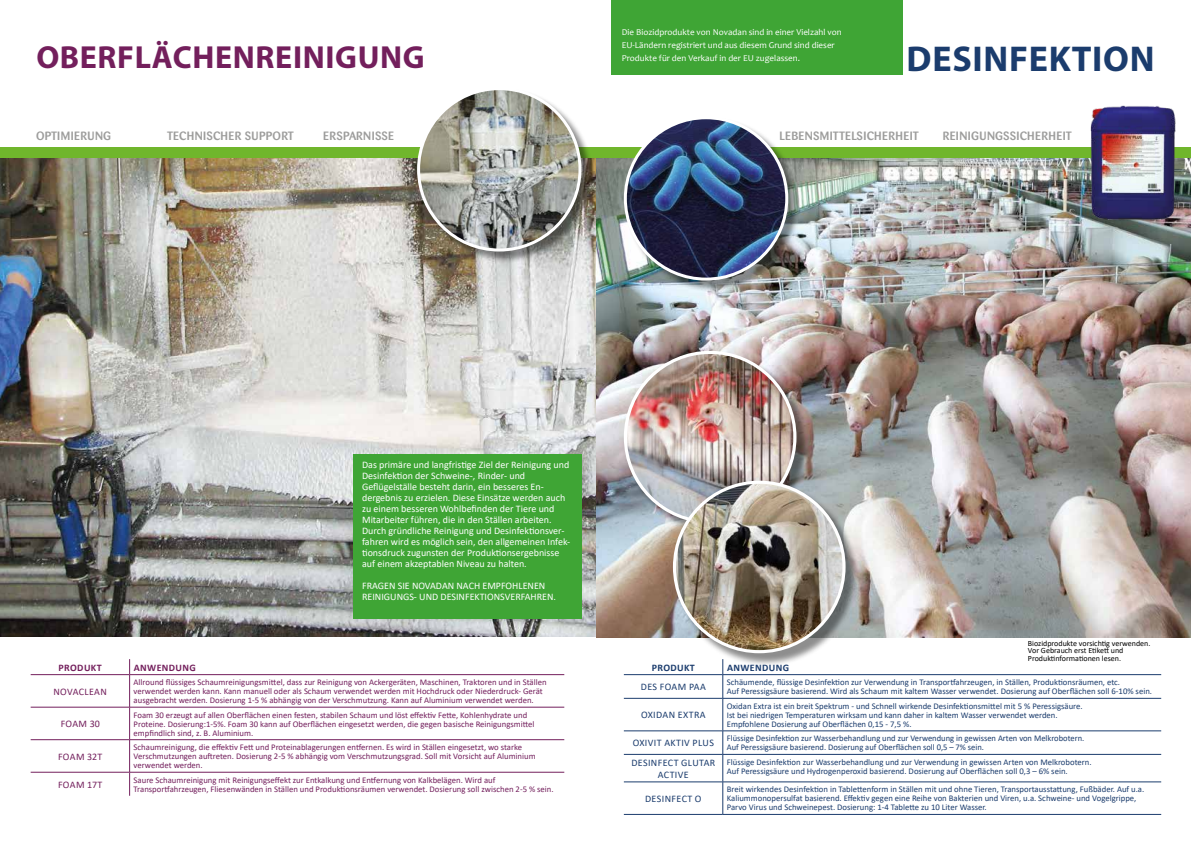
<style>
.page{position:relative;width:1191px;height:842px;background:#fff}
.page>*{position:absolute;margin:0;border:0;box-sizing:border-box;transform-origin:0 0}
.t1{font:700 36px "Myriad Pro";letter-spacing:.02em;color:#1b3c6d}
.t2{font:700 32px "Myriad Pro";letter-spacing:.02em;color:#731f5c}
.t3{font:500 12px "Barmeno";letter-spacing:.02em;color:#9d9d9c}
.t4{font:10px/11px "Calibri";color:#fff}
.t5{font:10px/12px "Calibri";letter-spacing:.04em;color:#1b3c6d;text-align:center}
.t6{font:10px "Calibri";letter-spacing:.03em;color:#731f5c}
.t7{font:700 10px "Calibri";letter-spacing:.04em;color:#731f5c}
.t8{font:700 10px "Calibri";letter-spacing:.04em;color:#1b3c6d}
.t9{font:9px/13px "Candara";color:#fff}
.t10{font:8.7px/9px "Calibri";color:#1b3c6d}
.t11{font:8.7px/9px "Calibri";color:#731f5c}
.t12{font:8px/7.5px "Calibri";color:#000}
</style>
<div class="page">
<img style="left:0;top:158px;width:596px;height:479px">
<img style="left:596px;top:158px;width:595px;height:480px">
<div style="left:625px;top:352px;width:184px;height:184px;background:#000;opacity:.45"></div>
<div style="left:625px;top:352px;width:170px;height:170px;background:#000;opacity:.45"></div>
<img style="left:625px;top:352px;width:170px;height:170px;border-radius:85px">
<div style="left:674px;top:482px;width:184px;height:184px;background:#000;opacity:.45"></div>
<div style="left:674px;top:482px;width:170px;height:170px;background:#000;opacity:.45"></div>
<img style="left:674px;top:482px;width:170px;height:170px;border-radius:85px">
<div style="left:0;top:147px;width:1191px;height:11px;background:#70b62c"></div>
<div style="left:625px;top:118px;width:175px;height:175px;background:#000;opacity:.45"></div>
<div style="left:625px;top:119px;width:161px;height:160px;background:#000;opacity:.45"></div>
<img style="left:625px;top:118px;width:161px;height:161px;border-radius:81px">
<div style="left:624px;top:116px;width:164px;height:165px;border:3px solid #fff;border-radius:50%"></div>
<div style="left:418px;top:89px;width:176px;height:175px;background:#000;opacity:.45"></div>
<div style="left:418px;top:89px;width:162px;height:161px;background:#000;opacity:.45"></div>
<img style="left:418px;top:89px;width:162px;height:161px;border-radius:81px">
<div style="left:417px;top:87px;width:164px;height:165px;border:3px solid #fff;border-radius:50%"></div>
<img style="left:1072px;top:105px;width:119px;height:133px">
<div style="left:352px;top:454px;width:229px;height:164px;background:#3fa535"></div>
<div style="left:611px;top:0;width:292px;height:74px;background:#3fa535"></div>
<svg style="left:129px;top:659px;width:1px;height:15px"></svg>
<hr style="left:31px;top:674px;width:99px;height:1px;background:#731f5c">
<hr style="left:130px;top:674px;width:434px;height:1px;background:#731f5c">
<hr style="left:129px;top:675px;width:1px;height:32px;background:#731f5c">
<hr style="left:31px;top:707px;width:99px;height:1px;background:#731f5c">
<hr style="left:130px;top:707px;width:434px;height:1px;background:#731f5c">
<hr style="left:129px;top:707px;width:1px;height:32px;background:#731f5c">
<hr style="left:31px;top:739px;width:99px;height:1px;background:#731f5c">
<hr style="left:130px;top:739px;width:434px;height:1px;background:#731f5c">
<hr style="left:129px;top:740px;width:1px;height:32px;background:#731f5c">
<hr style="left:31px;top:772px;width:99px;height:1px;background:#731f5c">
<hr style="left:130px;top:772px;width:434px;height:1px;background:#731f5c">
<svg style="left:129px;top:772px;width:1px;height:24px"></svg>
<hr style="left:624px;top:674px;width:99px;height:1px;background:#1b3c6d">
<hr style="left:723px;top:674px;width:438px;height:1px;background:#1b3c6d">
<svg style="left:722px;top:659px;width:1px;height:39px"></svg>
<hr style="left:624px;top:698px;width:99px;height:1px;background:#1b3c6d">
<hr style="left:723px;top:698px;width:438px;height:1px;background:#1b3c6d">
<hr style="left:722px;top:698px;width:1px;height:33px;background:#1b3c6d">
<hr style="left:624px;top:731px;width:99px;height:1px;background:#1b3c6d">
<hr style="left:723px;top:731px;width:438px;height:1px;background:#1b3c6d">
<hr style="left:624px;top:754px;width:99px;height:1px;background:#1b3c6d">
<hr style="left:723px;top:754px;width:438px;height:1px;background:#1b3c6d">
<svg style="left:722px;top:731px;width:1px;height:51px"></svg>
<hr style="left:624px;top:782px;width:99px;height:1px;background:#1b3c6d">
<hr style="left:723px;top:782px;width:438px;height:1px;background:#1b3c6d">
<hr style="left:722px;top:782px;width:1px;height:32px;background:#1b3c6d">
<hr style="left:624px;top:814px;width:99px;height:1px;background:#1b3c6d">
<hr style="left:723px;top:814px;width:438px;height:1px;background:#1b3c6d">
<h2 class="t2" style="left:36px;top:36px;width:390px">OBERFLÄCHENREINIGUNG</h2>
<p class="t9" style="left:622px;top:25px;width:221px">Die Biozidprodukte von Novadan sind in einer Vielzahl von<br>EU-Ländern registriert und aus diesem Grund sind dieser</p>
<p class="t9" style="left:622px;top:51px;width:180px">Produkte für den Verkauf in der EU zugelassen.</p>
<h1 class="t1" style="left:906px;top:35px;width:249px">DESINFEKTION</h1>
<h3 class="t3" style="left:36px;top:128px;width:77px">OPTIMIERUNG</h3>
<h3 class="t3" style="left:167px;top:128px;width:128px">TECHNISCHER SUPPORT</h3>
<h3 class="t3" style="left:323px;top:128px;width:72px">ERSPARNISSE</h3>
<h3 class="t3" style="left:779px;top:128px;width:141px">LEBENSMITTELSICHERHEIT</h3>
<h3 class="t3" style="left:942px;top:128px;width:131px">REINIGUNGSSICHERHEIT</h3>
<p class="t4" style="left:362px;top:459px;width:210px">Das primäre und langfristige Ziel der Reinigung und Desinfektion der Schweine-, Rinder- und Geflügelställe besteht darin, ein besseres En&shy;dergebnis zu erzielen. Diese Einsätze werden auch zu einem besseren Wohlbefinden der Tiere und Mitarbeiter führen, die in den Ställen arbeiten.<br>Durch gründliche Reinigung und Desinfektionsver&shy;fahren wird es möglich sein, den allgemeinen Infek&shy;tionsdruck zugunsten der Produktionsergebnisse auf einem akzeptablen Niveau zu halten.</p>
<p class="t4" style="left:362px;top:580px;width:195px">FRAGEN SIE NOVADAN NACH EMPFOHLENEN<br>REINIGUNGS- UND DESINFEKTIONSVERFAHREN.</p>
<p class="t7" style="left:59px;top:660px;width:45px">PRODUKT</p>
<p class="t7" style="left:134px;top:660px;width:64px">ANWENDUNG</p>
<p class="t6" style="left:53px;top:684px;width:55px">NOVACLEAN</p>
<p class="t11" style="left:134px;top:677px;width:414px">Allround flüssiges Schaumreinigungsmittel, dass zur Reinigung von Ackergeräten, Maschinen, Traktoren und in Ställen verwendet werden kann. Kann manuell oder als Schaum verwendet werden mit Hochdruck oder Niederdruck- Gerät ausgebracht werden. Dosierung 1-5 % abhängig von der Verschmutzung. Kann auf Aluminium verwendet werden.</p>
<p class="t6" style="left:61px;top:717px;width:41px">FOAM 30</p>
<p class="t11" style="left:134px;top:710px;width:402px">Foam 30 erzeugt auf allen Oberflächen einen festen, stabilen Schaum und löst effektiv Fette, Kohlenhydrate und<br>Proteine. Dosierung:1-5%. Foam 30 kann auf Oberflächen eingesetzt werden, die gegen basische Reinigungsmittel empfindlich sind, z. B. Aluminium.</p>
<p class="t6" style="left:58px;top:749px;width:46px">FOAM 32T</p>
<p class="t11" style="left:134px;top:743px;width:403px">Schaumreinigung, die effektiv Fett und Proteinablagerungen entfernen. Es wird in Ställen eingesetzt, wo starke<br>Verschmutzungen auftreten. Dosierung 2-5 % abhängig vom Verschmutzungsgrad. Soll mit Vorsicht auf Aluminium verwendet werden.</p>
<p class="t6" style="left:58px;top:777px;width:46px">FOAM 17T</p>
<p class="t11" style="left:134px;top:775px;width:421px">Saure Schaumreinigung mit Reinigungseffekt zur Entkalkung und Entfernung von Kalkbelägen. Wird auf<br>Transportfahrzeugen, Fliesenwänden in Ställen und Produktionsräumen verwendet. Dosierung soll zwischen 2-5 % sein.</p>
<p class="t12" style="left:1028px;top:639px;width:124px">Biozidprodukte vorsichtig verwenden.<br>Vor Gebrauch erst Etikett und<br>Produktinformationen lesen.</p>
<p class="t8" style="left:651px;top:660px;width:45px">PRODUKT</p>
<p class="t8" style="left:727px;top:660px;width:64px">ANWENDUNG</p>
<p class="t5" style="left:641px;top:681px;width:66px">DES FOAM PAA</p>
<p class="t10" style="left:727px;top:677px;width:427px">Schäumende, flüssige Desinfektion zur Verwendung in Transportfahrzeugen, in Ställen, Produktionsräumen, etc.<br>Auf Peressigsäure basierend. Wird als Schaum mit kaltem Wasser verwendet. Dosierung auf Oberflächen soll 6-10% sein.</p>
<p class="t5" style="left:641px;top:709px;width:66px">OXIDAN EXTRA</p>
<p class="t10" style="left:727px;top:701px;width:357px">Oxidan Extra ist ein breit Spektrum - und Schnell wirkende Desinfektionsmittel mit 5 % Peressigsäure.<br>Ist bei niedrigen Temperaturen wirksam und kann daher in kaltem Wasser verwendet werden.<br>Empfohlene Dosierung auf Oberflächen 0,15 - 7,5 %.</p>
<p class="t5" style="left:632px;top:737px;width:83px">OXIVIT AKTIV PLUS</p>
<p class="t10" style="left:727px;top:734px;width:359px">Flüssige Desinfektion zur Wasserbehandlung und zur Verwendung in gewissen Arten von Melkrobotern.<br>Auf Peressigsäure basierend. Dosierung auf Oberflächen soll 0,5 – 7% sein.</p>
<p class="t5" style="left:631px;top:756px;width:85px">DESINFECT GLUTAR<br>ACTIVE</p>
<p class="t10" style="left:727px;top:757px;width:366px">Flüssige Desinfektion zur Wasserbehandlung und zur Verwendung in gewissen Arten von Melkrobotern.<br>Auf Peressigsäure und Hydrogenperoxid basierend. Dosierung auf Oberflächen soll 0,3 – 6% sein.</p>
<p class="t5" style="left:645px;top:792px;width:58px">DESINFECT O</p>
<p class="t10" style="left:727px;top:785px;width:419px">Breit wirkendes Desinfektion in Tablettenform in Ställen mit und ohne Tieren, Transportausstattung, Fußbäder. Auf u.a.<br>Kaliummonopersulfat basierend. Effektiv gegen eine Reihe von Bakterien und Viren, u.a. Schweine- und Vogelgrippe,<br>Parvo Virus und Schweinepest. Dosierung: 1-4 Tablette zu 10 Liter Wasser.</p>
</div>
